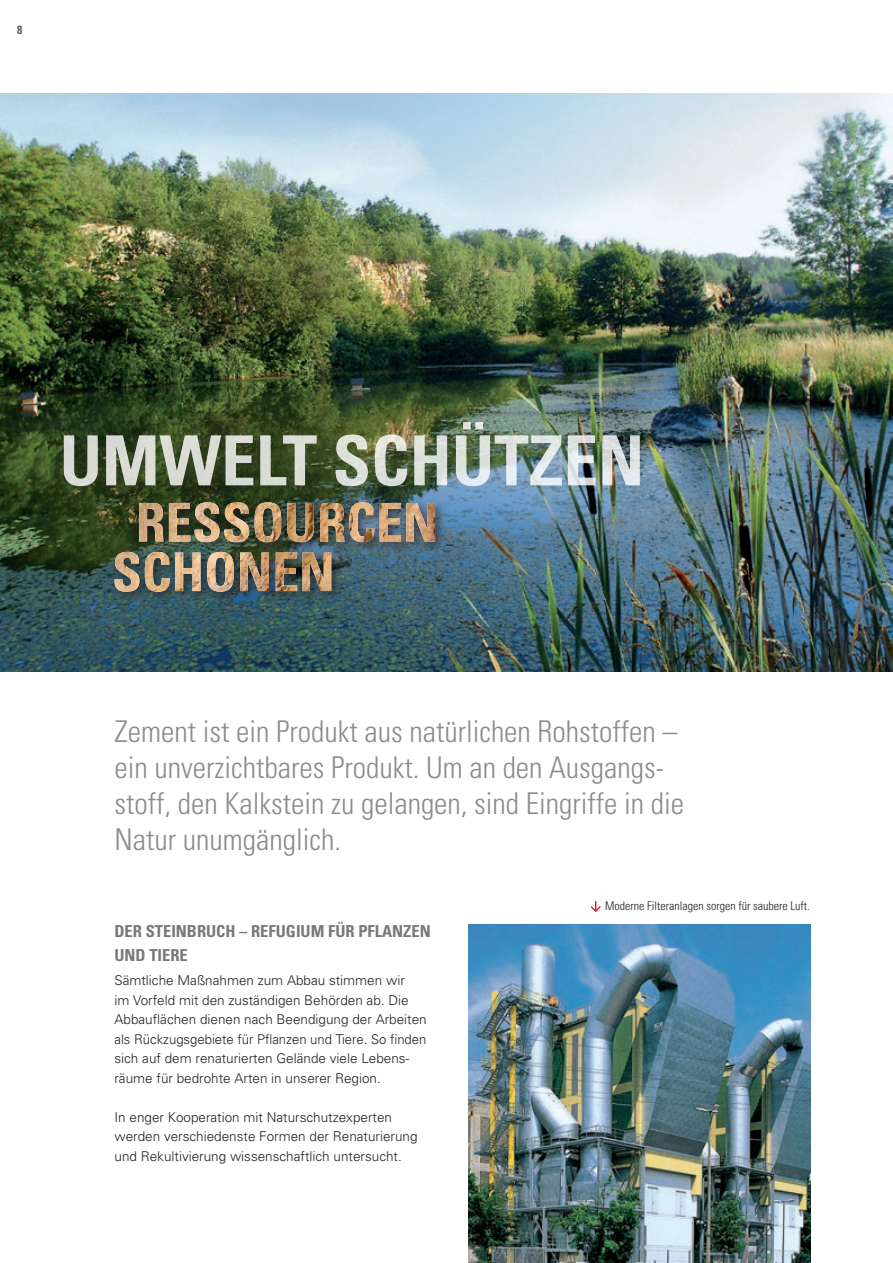
<style>
.page{position:relative;width:893px;height:1263px;background:#fff}
.page>*{position:absolute;margin:0;border:0;box-sizing:border-box;transform-origin:0 0}
.t1{font:300 condensed 30px/36px "Univers";color:#8a8c8f}
.t2{font:700 condensed 16.5px/24px "Univers";color:#76787b}
.t3{font:300 13.5px/19.5px "Univers";color:#231f20}
.t4{font:300 condensed 12px "Univers";color:#231f20}
.t5{font:700 condensed 12px "Univers";color:#636366}
</style>
<div class="page">
<img style="left:0;top:93px;width:893px;height:578px">
<img style="left:469px;top:924px;width:342px;height:339px">
<img style="left:64px;top:422px;width:576px;height:64px">
<div style="left:109px;top:496px;width:338px;height:108px;background:#231f20;opacity:.75"></div>
<img style="left:114px;top:502px;width:321px;height:90px">
<svg style="left:591px;top:901px;width:9px;height:11px"></svg>
<p class="t5" style="left:17px;top:22px;width:7px">8</p>
<h1 class="t1" style="left:114px;top:713px;width:571px">Zement ist ein Produkt aus natürlichen Rohstoffen – ein unverzichtbares Produkt. Um an den Ausgangs&shy;stoff, den Kalkstein zu gelangen, sind Eingriffe in die Natur unumgänglich.</h1>
<p class="t2" style="left:114px;top:919px;width:318px">DER STEINBRUCH – REFUGIUM FÜR PFLANZEN<br>UND TIERE</p>
<p class="t3" style="left:114px;top:970px;width:314px">Sämtliche Maßnahmen zum Abbau stimmen wir<br>im Vorfeld mit den zuständigen Behörden ab. Die Abbauflächen dienen nach Beendigung der Arbeiten als Rückzugsgebiete für Pflanzen und Tiere. So finden sich auf dem renaturierten Gelände viele Lebens&shy;räume für bedrohte Arten in unserer Region.</p>
<p class="t3" style="left:114px;top:1106px;width:305px">In enger Kooperation mit Naturschutzexperten werden verschiedenste Formen der Renaturierung und Rekultivierung wissenschaftlich untersucht.</p>
<p class="t4" style="left:605px;top:898px;width:206px">Moderne Filteranlagen sorgen für saubere Luft.</p>
</div>
